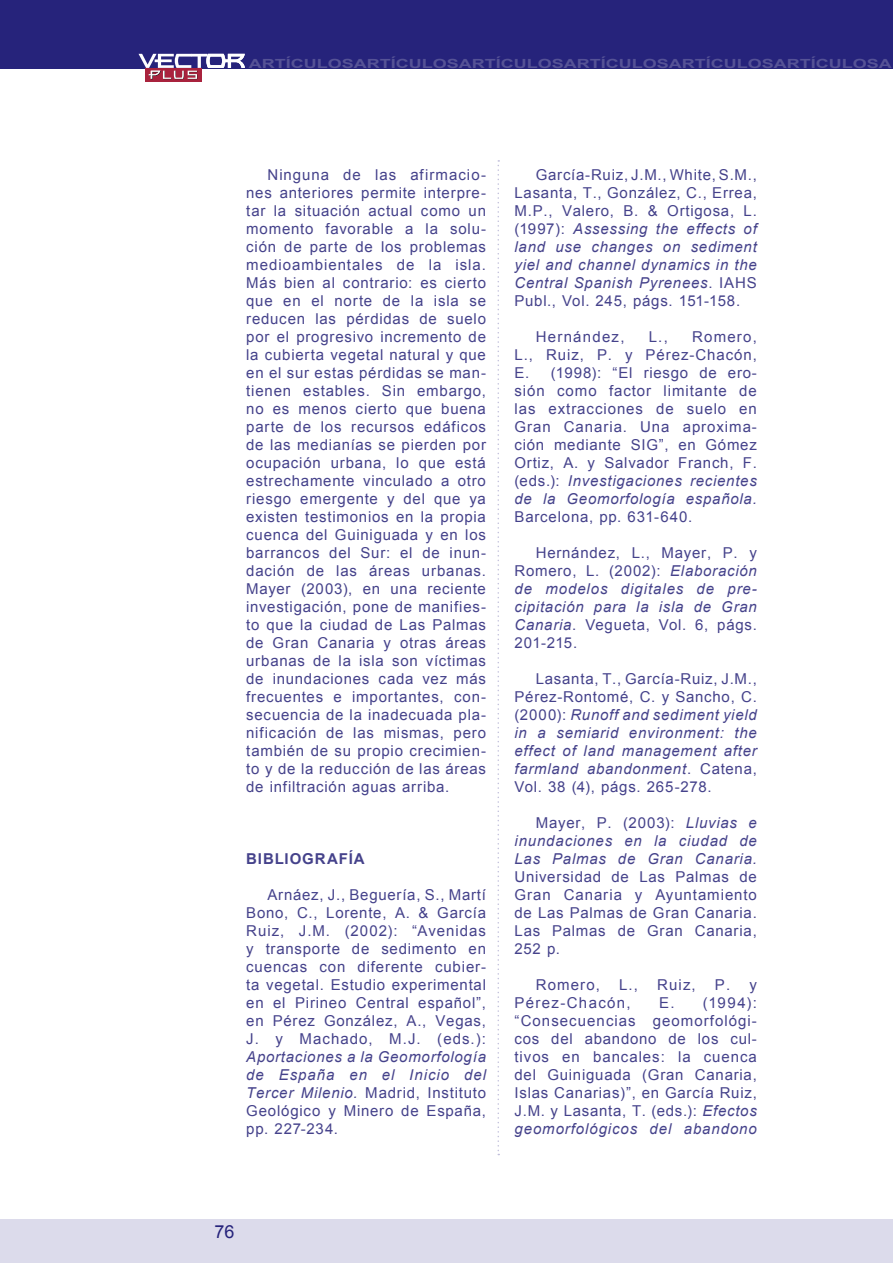
<style>
.page{position:relative;width:893px;height:1263px;background:#fff}
.page>*{position:absolute;margin:0;border:0;box-sizing:border-box;transform-origin:0 0}
.t1{font:18px "Arial";color:#26237b}
.t2{font:15px/18px "Arial";letter-spacing:.05em;color:#45428b;text-align:justify}
.t3{font:italic 15px/18px "Arial";letter-spacing:.05em;color:#45428b;text-align:justify}
.t4{font:15px "Arial";letter-spacing:.09em;color:#45428b}
.t5{font:700 15px "Arial";letter-spacing:.06em;color:#45428b}
.t6{font:15px "Arial";letter-spacing:.085em;color:#45428b}
.t7{font:700 12.6px "Arial";color:#565396;scale:1.43 1}
.s1{font-style:normal}
.s2{font-style:italic}
</style>
<div class="page">
<div style="left:0;top:0;width:893px;height:69px;background:#26237b"></div>
<div style="left:0;top:1219px;width:893px;height:44px;background:#dcdbeb"></div>
<svg style="left:146px;top:79px;width:56px;height:3px"></svg>
<svg style="left:139px;top:54px;width:106px;height:25px"></svg>
<svg style="left:497px;top:160px;width:2px;height:995px"></svg>
<p class="t7" style="left:249px;top:56px;width:451px">ARTÍCULOSARTÍCULOSARTÍCULOSARTÍCULOSARTÍCULOSARTÍCULOSA</p>
<p class="t2" style="left:246px;top:166px;width:241px;text-indent:21px">Ninguna de las afirmacio&shy;nes anteriores permite interpre&shy;tar la situación actual como un momento favorable a la solu&shy;ción de parte de los problemas medioambientales de la isla.<br>Más bien al contrario: es cierto que en el norte de la isla se reducen las pérdidas de suelo por el progresivo incremento de la cubierta vegetal natural y que en el sur estas pérdidas se man&shy;tienen estables. Sin embargo, no es menos cierto que buena parte de los recursos edáficos de las medianías se pierden por ocupación urbana, lo que está estrechamente vinculado a otro riesgo emergente y del que ya existen testimonios en la propia cuenca del Guiniguada y en los barrancos del Sur: el de inun&shy;dación de las áreas urbanas.<br>Mayer (2003), en una reciente investigación, pone de manifies&shy;to que la ciudad de Las Palmas de Gran Canaria y otras áreas urbanas de la isla son víctimas de inundaciones cada vez más frecuentes e importantes, con&shy;secuencia de la inadecuada pla&shy;nificación de las mismas, pero también de su propio crecimien&shy;to y de la reducción de las áreas de infiltración aguas arriba.</p>
<p class="t5" style="left:246px;top:850px;width:120px">BIBLIOGRAFÍA</p>
<p class="t2" style="left:246px;top:886px;width:241px;text-indent:21px">Arnáez, J., Beguería, S., Martí Bono, C., Lorente, A. &amp; García Ruiz, J.M. (2002): “Avenidas y transporte de sedimento en cuencas con diferente cubier&shy;ta vegetal. Estudio experimental en el Pirineo Central español”, en Pérez González, A., Vegas, J. y Machado, M.J. (eds.):</p>
<p class="t3" style="left:246px;top:1048px;width:241px">Aportaciones a la Geomorfología de España en el Inicio del Tercer Milenio. <span class="s1">Madrid, Instituto Geológico y Minero de España, pp. 227-234.</span></p>
<p class="t2" style="left:514px;top:166px;width:244px;text-indent:21px">García-Ruiz, J.M., White, S.M., Lasanta, T., González, C., Errea, M.P., Valero, B. &amp; Ortigosa, L. (1997): <span class="s2">Assessing the effects of land use changes on sediment yiel and channel dynamics in the Central Spanish Pyrenees</span>. IAHS Publ., Vol. 245, págs. 151-158.</p>
<p class="t6" style="left:536px;top:328px;width:90px">Hernández,</p>
<p class="t2" style="left:649px;top:328px;width:21px">L.,</p>
<p class="t2" style="left:514px;top:328px;width:244px;text-indent:177px">Romero, L., Ruiz, P. y Pérez-Chacón, E. (1998): “El riesgo de ero&shy;sión como factor limitante de las extracciones de suelo en Gran Canaria. Una aproxima&shy;ción mediante SIG”, en Gómez Ortiz, A. y Salvador Franch, F. (eds.): <span class="s2">Investigaciones recientes de la Geomorfología española.</span></p>
<p class="t2" style="left:514px;top:508px;width:179px">Barcelona, pp. 631-640.</p>
<p class="t3" style="left:514px;top:544px;width:244px;text-indent:21px"><span class="s1">Hernández, L., Mayer, P. y Romero, L. (2002):</span> Elaboración de modelos digitales de pre&shy;cipitación para la isla de Gran Canaria<span class="s1">. Vegueta, Vol. 6, págs.<br>201-215.</span></p>
<p class="t3" style="left:514px;top:670px;width:244px;text-indent:21px"><span class="s1">Lasanta, T., García-Ruiz, J.M., Pérez-Rontomé, C. y Sancho, C. (2000):</span> Runoff and sediment yield in a semiarid environment: the effect of land management after farmland abandonment<span class="s1">. Catena, Vol. 38 (4), págs. 265-278.</span></p>
<p class="t3" style="left:514px;top:814px;width:244px;text-indent:21px"><span class="s1">Mayer, P. (2003):</span> Lluvias e inundaciones en la ciudad de Las Palmas de Gran Canaria.</p>
<p class="t2" style="left:514px;top:868px;width:244px">Universidad de Las Palmas de Gran Canaria y Ayuntamiento de Las Palmas de Gran Canaria.<br>Las Palmas de Gran Canaria, 252 p.</p>
<p class="t2" style="left:536px;top:976px;width:66px">Romero,</p>
<p class="t2" style="left:619px;top:976px;width:20px">L.,</p>
<p class="t2" style="left:657px;top:976px;width:40px">Ruiz,</p>
<p class="t2" style="left:715px;top:976px;width:43px">P. y</p>
<p class="t4" style="left:514px;top:994px;width:118px">Pérez-Chacón,</p>
<p class="t2" style="left:514px;top:994px;width:244px;text-indent:145px">E. (1994): “Consecuencias geomorfológi&shy;cos del abandono de los cul&shy;tivos en bancales: la cuenca del Guiniguada (Gran Canaria, Islas Canarias)”, en García Ruiz, J.M. y Lasanta, T. (eds.): <span class="s2">Efectos geomorfológicos del abandono</span></p>
<p class="t1" style="left:214px;top:1222px;width:22px">76</p>
</div>
